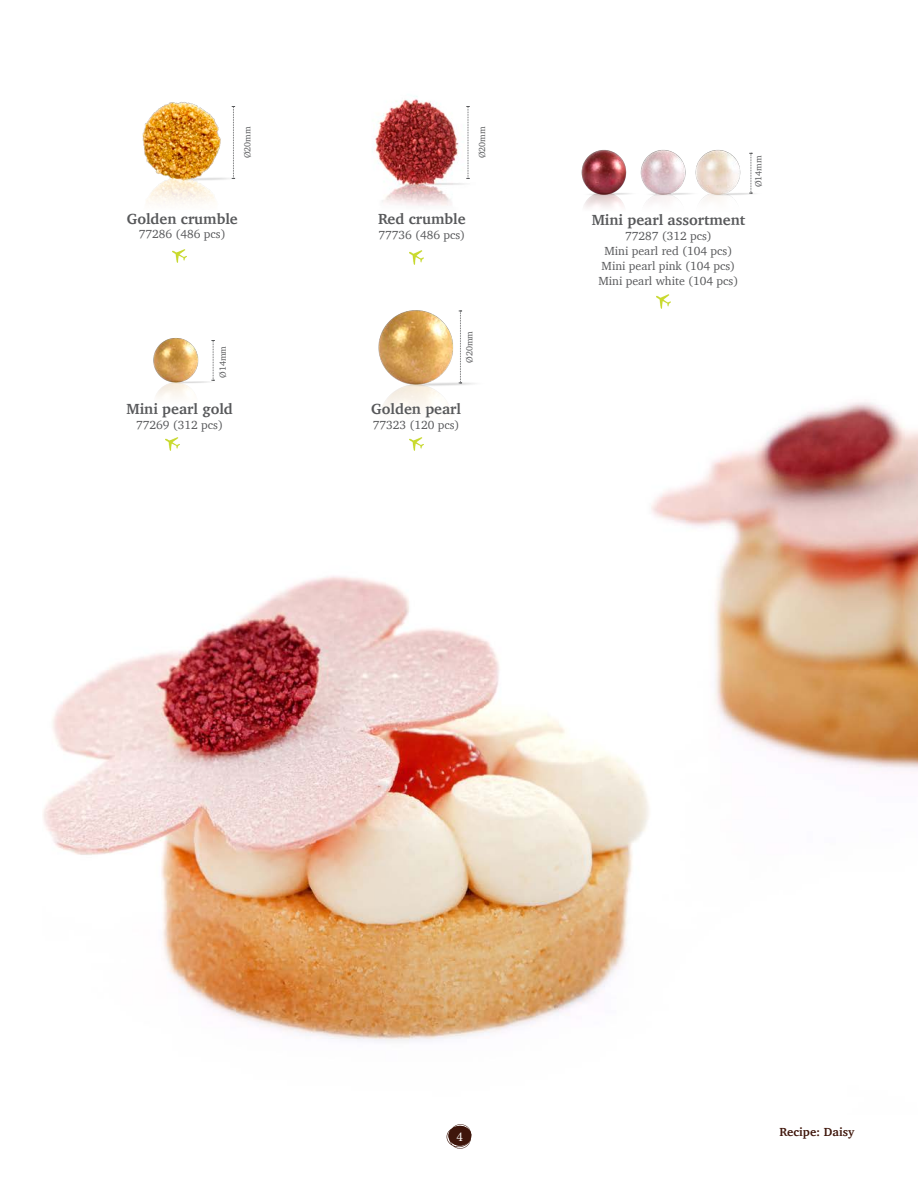
<style>
.page{position:relative;width:918px;height:1188px;background:#fff}
.page>*{position:absolute;margin:0;border:0;box-sizing:border-box;transform-origin:0 0}
.t1{font:700 15px "Charter";color:#57585a}
.t2{font:13.5px "Minion Pro";color:#fff}
.t3{font:12px "Charter";color:#57585a}
.t4{font:700 12px "Charter";color:#3f160b}
.t5{font:9px "Charter";color:#57585a}
</style>
<div class="page">
<img style="left:372px;top:96px;width:92px;height:110px">
<img style="left:142px;top:102px;width:94px;height:102px">
<img style="left:43px;top:294px;width:875px;height:747px">
<svg style="left:447px;top:1124px;width:24px;height:25px"></svg>
<img style="left:126px;top:316px;width:107px;height:104px">
<img style="left:344px;top:303px;width:145px;height:125px">
<svg style="left:459px;top:311px;width:3px;height:73px"></svg>
<img style="left:581px;top:150px;width:174px;height:58px">
<img style="left:173px;top:249px;width:14px;height:14px">
<img style="left:409px;top:251px;width:14px;height:13px">
<img style="left:657px;top:295px;width:14px;height:13px">
<img style="left:166px;top:437px;width:14px;height:14px">
<img style="left:409px;top:437px;width:14px;height:14px">
<svg style="left:232px;top:106px;width:3px;height:73px"></svg>
<svg style="left:466px;top:106px;width:4px;height:73px"></svg>
<p class="t5" style="left:240px;top:158px;width:33px;rotate:-90deg">Ø20mm</p>
<p class="t5" style="left:474px;top:158px;width:33px;rotate:-90deg">Ø20mm</p>
<p class="t1" style="left:127px;top:206px;width:113px">Golden crumble</p>
<p class="t3" style="left:139px;top:224px;width:88px">77286 (486 pcs)</p>
<p class="t5" style="left:215px;top:378px;width:33px;rotate:-90deg">Ø14mm</p>
<p class="t1" style="left:126px;top:396px;width:108px">Mini pearl gold</p>
<p class="t3" style="left:136px;top:415px;width:88px">77269 (312 pcs)</p>
<p class="t1" style="left:378px;top:206px;width:89px">Red crumble</p>
<p class="t3" style="left:378px;top:224px;width:88px">77736 (486 pcs)</p>
<p class="t5" style="left:462px;top:363px;width:33px;rotate:-90deg">Ø20mm</p>
<p class="t1" style="left:371px;top:396px;width:91px">Golden pearl</p>
<p class="t3" style="left:373px;top:414px;width:88px">77323 (120 pcs)</p>
<p class="t5" style="left:751px;top:187px;width:33px;rotate:-90deg">Ø14mm</p>
<p class="t1" style="left:592px;top:207px;width:155px">Mini pearl assortment</p>
<p class="t3" style="left:625px;top:225px;width:88px">77287 (312 pcs)</p>
<p class="t3" style="left:605px;top:240px;width:129px">Mini pearl red (104 pcs)</p>
<p class="t3" style="left:602px;top:255px;width:135px">Mini pearl pink (104 pcs)</p>
<p class="t3" style="left:599px;top:270px;width:141px">Mini pearl white (104 pcs)</p>
<p class="t2" style="left:456px;top:1127px;width:8px">4</p>
<p class="t4" style="left:780px;top:1122px;width:76px">Recipe: Daisy</p>
</div>
